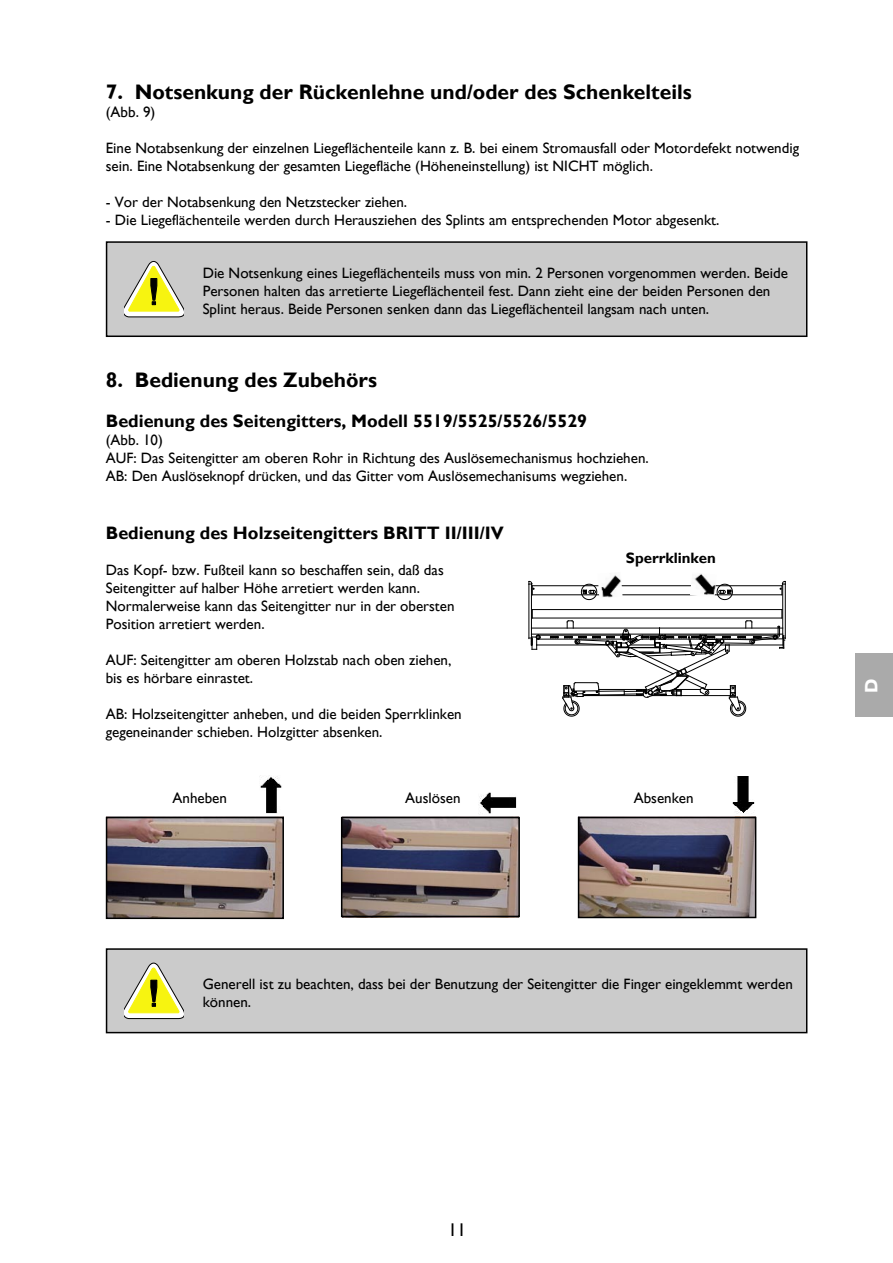
<style>
.page{position:relative;width:893px;height:1263px;background:#fff}
.page>*{position:absolute;margin:0;border:0;box-sizing:border-box;transform-origin:0 0}
.t1{font:700 21px "Gill Sans";color:#000}
.t2{font:700 18px "Gill Sans";color:#000}
.t3{font:18px "Gill Sans";color:#000}
.t4{font:700 18px "Gill Sans";color:#fff}
.t5{font:15px/18px "Gill Sans";color:#000}
.t6{font:700 15px "Gill Sans";color:#000}
</style>
<div class="page">
<div style="left:855px;top:653px;width:38px;height:64px;background:#aaa"></div>
<div style="left:107px;top:949px;width:700px;height:83px;background:#cbcbcb"></div>
<div style="left:106px;top:948px;width:701px;height:85px;border:2px solid #000"></div>
<svg style="left:125px;top:962px;width:58px;height:57px"></svg>
<div style="left:107px;top:242px;width:700px;height:94px;background:#cbcbcb"></div>
<div style="left:106px;top:241px;width:701px;height:96px;border:2px solid #000"></div>
<svg style="left:125px;top:261px;width:58px;height:56px"></svg>
<hr style="left:538px;top:639px;width:85px;height:1px;background:#000">
<hr style="left:538px;top:635px;width:85px;height:1px;background:#000">
<hr style="left:537px;top:645px;width:70px;height:1px;background:#000">
<hr style="left:531px;top:634px;width:128px;height:1px;background:#000">
<hr style="left:531px;top:628px;width:128px;height:1px;background:#000">
<hr style="left:531px;top:584px;width:1px;height:54px;background:#000">
<hr style="left:529px;top:584px;width:1px;height:55px;background:#000">
<svg style="left:529px;top:635px;width:12px;height:15px"></svg>
<hr style="left:782px;top:584px;width:1px;height:54px;background:#000">
<hr style="left:785px;top:584px;width:1px;height:55px;background:#000">
<hr style="left:532px;top:585px;width:250px;height:1px;background:#000">
<hr style="left:532px;top:594px;width:250px;height:1px;background:#000">
<svg style="left:529px;top:581px;width:5px;height:14px"></svg>
<svg style="left:581px;top:584px;width:16px;height:16px"></svg>
<svg style="left:780px;top:581px;width:6px;height:14px"></svg>
<svg style="left:717px;top:584px;width:16px;height:16px"></svg>
<hr style="left:532px;top:609px;width:250px;height:1px;background:#000">
<hr style="left:532px;top:618px;width:250px;height:1px;background:#000">
<svg style="left:550px;top:609px;width:235px;height:107px"></svg>
<img style="left:597px;top:575px;width:26px;height:23px">
<img style="left:690px;top:574px;width:27px;height:22px">
<img style="left:344px;top:820px;width:173px;height:94px">
<img style="left:109px;top:820px;width:172px;height:96px">
<img style="left:581px;top:820px;width:172px;height:95px">
<div style="left:106px;top:817px;width:178px;height:102px;border:2px solid #000"></div>
<div style="left:341px;top:817px;width:179px;height:100px;border:2px solid #000"></div>
<div style="left:578px;top:817px;width:178px;height:101px;border:2px solid #000"></div>
<img style="left:259px;top:775px;width:23px;height:39px">
<img style="left:478px;top:792px;width:39px;height:23px">
<img style="left:732px;top:776px;width:23px;height:38px">
<p class="t1" style="left:106px;top:80px;width:587px">7. Notsenkung der Rückenlehne und/oder des Schenkelteils</p>
<p class="t5" style="left:106px;top:103px;width:51px">(Abb. 9)</p>
<p class="t5" style="left:106px;top:139px;width:695px">Eine Notabsenkung der einzelnen Liegeflächenteile kann z. B. bei einem Stromausfall oder Motordefekt notwendig sein. Eine Notabsenkung der gesamten Liegefläche (Höheneinstellung) ist NICHT möglich.</p>
<p class="t5" style="left:106px;top:193px;width:303px">- Vor der Notabsenkung den Netzstecker ziehen.</p>
<p class="t5" style="left:106px;top:211px;width:615px">- Die Liegeflächenteile werden durch Herausziehen des Splints am entsprechenden Motor abgesenkt.</p>
<p class="t5" style="left:203px;top:264px;width:587px">Die Notsenkung eines Liegeflächenteils muss von min. 2 Personen vorgenommen werden. Beide<br>Personen halten das arretierte Liegeflächenteil fest. Dann zieht eine der beiden Personen den<br>Splint heraus. Beide Personen senken dann das Liegeflächenteil langsam nach unten.</p>
<p class="t1" style="left:106px;top:368px;width:273px">8. Bedienung des Zubehörs</p>
<p class="t2" style="left:106px;top:410px;width:483px">Bedienung des Seitengitters, Modell 5519/5525/5526/5529</p>
<p class="t5" style="left:106px;top:431px;width:59px">(Abb. 10)</p>
<p class="t5" style="left:106px;top:449px;width:544px">AUF: Das Seitengitter am oberen Rohr in Richtung des Auslösemechanismus hochziehen.</p>
<p class="t5" style="left:106px;top:467px;width:523px">AB: Den Auslöseknopf drücken, und das Gitter vom Auslösemechanisums wegziehen.</p>
<p class="t2" style="left:106px;top:522px;width:399px">Bedienung des Holzseitengitters BRITT II/III/IV</p>
<p class="t5" style="left:106px;top:561px;width:339px">Das Kopf- bzw. Fußteil kann so beschaffen sein, daß das</p>
<p class="t5" style="left:106px;top:579px;width:316px">Seitengitter auf halber Höhe arretiert werden kann.</p>
<p class="t5" style="left:106px;top:597px;width:350px">Normalerweise kann das Seitengitter nur in der obersten</p>
<p class="t5" style="left:106px;top:615px;width:160px">Position arretiert werden.</p>
<p class="t5" style="left:106px;top:651px;width:347px">AUF: Seitengitter am oberen Holzstab nach oben ziehen,</p>
<p class="t5" style="left:106px;top:669px;width:149px">bis es hörbare einrastet.</p>
<p class="t5" style="left:106px;top:705px;width:357px">AB: Holzseitengitter anheben, und die beiden Sperrklinken</p>
<p class="t5" style="left:106px;top:723px;width:278px">gegeneinander schieben. Holzgitter absenken.</p>
<p class="t6" style="left:626px;top:549px;width:91px">Sperrklinken</p>
<p class="t5" style="left:172px;top:789px;width:56px">Anheben</p>
<p class="t5" style="left:405px;top:789px;width:57px">Auslösen</p>
<p class="t5" style="left:634px;top:789px;width:61px">Absenken</p>
<p class="t4" style="left:861px;top:692px;width:16px;rotate:-90deg">D</p>
<p class="t5" style="left:203px;top:975px;width:592px">Generell ist zu beachten, dass bei der Benutzung der Seitengitter die Finger eingeklemmt werden</p>
<p class="t5" style="left:203px;top:993px;width:50px">können.</p>
<p class="t3" style="left:448px;top:1219px;width:19px">11</p>
</div>
